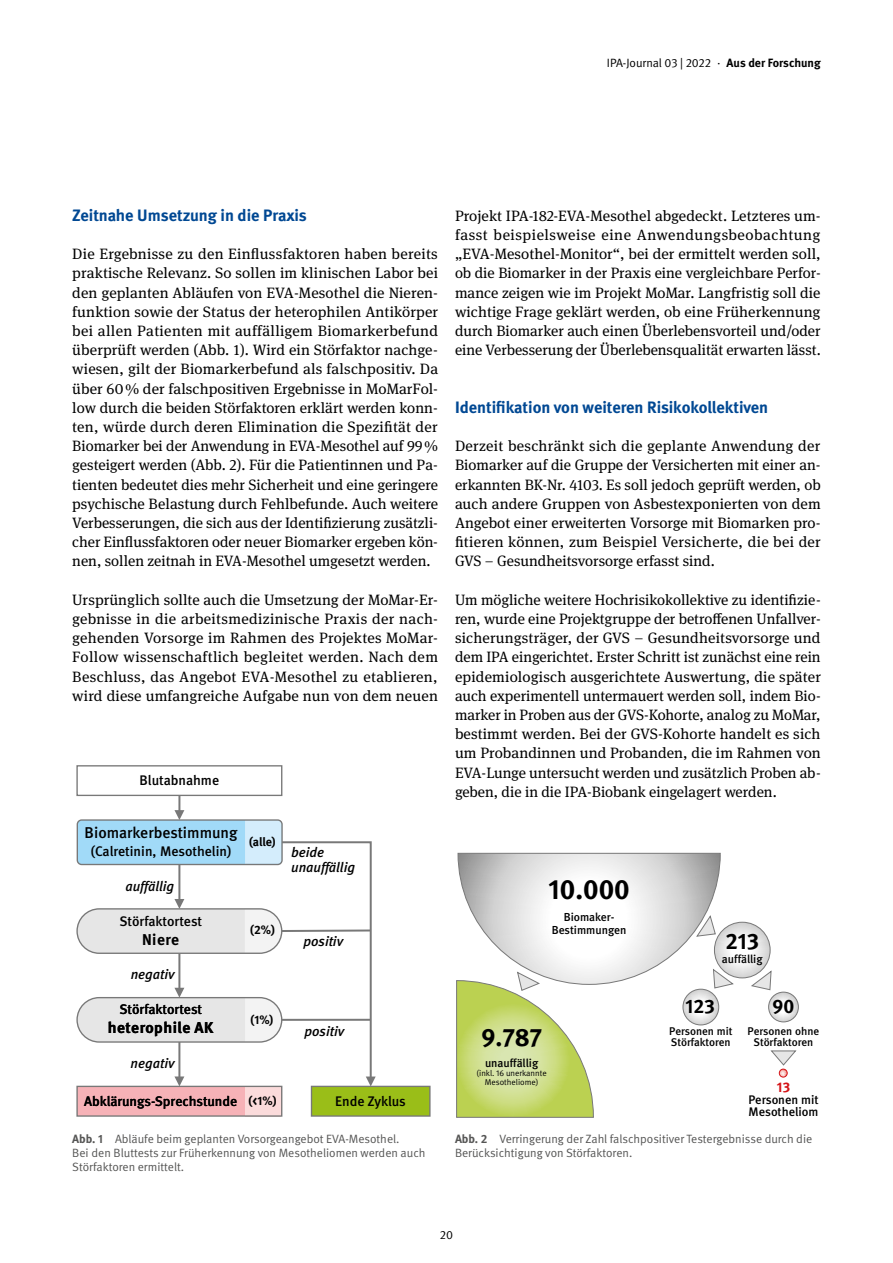
<style>
.page{position:relative;width:893px;height:1263px;background:#fff}
.page>*{position:absolute;margin:0;border:0;box-sizing:border-box;transform-origin:0 0}
.t1{font:700 28.05px "DGUV Meta";color:#000}
.t2{font:700 25.2px "DGUV Meta";color:#000}
.t3{font:700 22.5px "DGUV Meta";color:#000}
.t4{font:700 19.65px "DGUV Meta";color:#000}
.H2_IPA{font:700 16.5px "DGUV Meta";color:#004893}
.t5{font:500 15.6px "DGUV Meta";color:#000}
.t6{font:700 15.6px "DGUV Meta";letter-spacing:.03em;color:#000}
.P_Copy_IPA_Blocksatz{font:15px/19.2px "DGUV Meta Serif";color:#000;text-align:justify}
.t7{font:700 14.1px "DGUV Meta";color:#d41317}
.t8{font:500 13.95px "DGUV Meta";color:#000}
.t9{font:italic 500 13.95px/15px "DGUV Meta";letter-spacing:-.005em;color:#000}
.t10{font:500 12.45px/12px "DGUV Meta";color:#000}
.t11{font:700 12.15px "DGUV Meta";color:#000}
.t12{font:12px/14.4px "DGUV Meta";color:#565655}
.t13{font:12px "DGUV Meta";color:#000}
.t14{font:500 11.55px/14px "DGUV Meta";letter-spacing:-.005em;color:#000;text-align:center}
.t15{font:500 11.25px/10.8px "DGUV Meta";letter-spacing:-.005em;color:#000}
.t16{font:8.4px/8.1px "DGUV Meta";color:#000;text-align:center}
.s1{font-weight:700}
.s2{font-weight:700;font-size:12.15px}
</style>
<div class="page">
<div style="left:76px;top:765px;width:206px;height:31px;border:1px solid #787878"></div>
<div style="left:311px;top:1086px;width:119px;height:30px;background:#9abe18"></div>
<div style="left:311px;top:1086px;width:120px;height:31px;border:1px solid #787878"></div>
<svg style="left:174px;top:795px;width:10px;height:24px"></svg>
<hr style="left:178px;top:864px;width:2px;height:36px;background:#787878">
<svg style="left:174px;top:899px;width:10px;height:9px"></svg>
<hr style="left:178px;top:953px;width:2px;height:36px;background:#787878">
<svg style="left:174px;top:988px;width:10px;height:9px"></svg>
<hr style="left:178px;top:1042px;width:2px;height:35px;background:#787878">
<svg style="left:174px;top:1076px;width:10px;height:10px"></svg>
<div style="left:77px;top:820px;width:205px;height:44px;background:#a1daf8;border-radius:4px"></div>
<div style="left:77px;top:819px;width:206px;height:46px;border:1px solid #787878;border-radius:4px"></div>
<div style="left:77px;top:909px;width:205px;height:44px;background:#e6e6e6;border-radius:22px"></div>
<div style="left:76px;top:908px;width:206px;height:46px;border:1px solid #787878;border-radius:22px"></div>
<div style="left:77px;top:997px;width:205px;height:45px;background:#e6e6e6;border-radius:22px"></div>
<svg style="left:245px;top:820px;width:131px;height:266px"></svg>
<div style="left:76px;top:997px;width:206px;height:46px;border:1px solid #787878;border-radius:22px"></div>
<div style="left:77px;top:1086px;width:205px;height:30px;background:#f6b2b7"></div>
<div style="left:245px;top:1087px;width:36px;height:29px;background:#fbdbdb"></div>
<div style="left:76px;top:1086px;width:206px;height:31px;border:1px solid #787878"></div>
<svg style="left:714px;top:922px;width:56px;height:56px"></svg>
<div style="left:714px;top:922px;width:56px;height:56px;border:1px solid #787878;border-radius:50%"></div>
<svg style="left:769px;top:992px;width:29px;height:30px"></svg>
<div style="left:768px;top:992px;width:31px;height:30px;border:1px solid #787878;border-radius:50%"></div>
<svg style="left:779px;top:1069px;width:8px;height:8px"></svg>
<div style="left:779px;top:1069px;width:8px;height:8px;border:1px solid #d41317;border-radius:50%"></div>
<svg style="left:456px;top:853px;width:278px;height:264px"></svg>
<svg style="left:750px;top:970px;width:22px;height:20px"></svg>
<svg style="left:770px;top:1050px;width:26px;height:16px"></svg>
<p class="t13" style="left:607px;top:56px;width:215px">IPA-Journal 03 | 2022 · <span class="s1">Aus der Forschung</span></p>
<h2 class="H2_IPA" style="left:72px;top:205px;width:236px">Zeitnahe Umsetzung in die Praxis</h2>
<p class="P_Copy_IPA_Blocksatz" style="left:72px;top:245px;width:367px">Die Ergebnisse zu den Einflussfaktoren haben bereits praktische Relevanz. So sollen im klinischen Labor bei den geplanten Abläufen von EVA-Mesothel die Nieren&shy;funktion sowie der Status der heterophilen Antikörper bei allen Patienten mit auffälligem Biomarkerbefund überprüft werden (Abb. 1). Wird ein Störfaktor nachge&shy;wiesen, gilt der Biomarkerbefund als falschpositiv. Da über 60% der falschpositiven Ergebnisse in MoMarFol&shy;low durch die beiden Störfaktoren erklärt werden konn&shy;ten, würde durch deren Elimination die Spezifität der Biomarker bei der Anwendung in EVA-Mesothel auf 99% gesteigert werden (Abb. 2). Für die Patientinnen und Pa&shy;tienten bedeutet dies mehr Sicherheit und eine geringere psychische Belastung durch Fehlbefunde. Auch weitere Verbesserungen, die sich aus der Identifizierung zusätzli&shy;cher Einflussfaktoren oder neuer Biomarker ergeben kön&shy;nen, sollen zeitnah in EVA-Mesothel umgesetzt werden.</p>
<p class="P_Copy_IPA_Blocksatz" style="left:72px;top:590px;width:367px">Ursprünglich sollte auch die Umsetzung der MoMar-Er&shy;gebnisse in die arbeitsmedizinische Praxis der nach&shy;gehenden Vorsorge im Rahmen des Projektes MoMar-Follow wissenschaftlich begleitet werden. Nach dem Beschluss, das Angebot EVA-Mesothel zu etablieren, wird diese umfangreiche Aufgabe nun von dem neuen</p>
<p class="t8" style="left:140px;top:772px;width:81px">Blutabnahme</p>
<p class="t5" style="left:85px;top:824px;width:154px">Biomarkerbestimmung</p>
<p class="t8" style="left:91px;top:843px;width:142px">(Calretinin, Mesothelin)</p>
<p class="t9" style="left:125px;top:878px;width:50px">auffällig</p>
<p class="t8" style="left:119px;top:913px;width:84px">Störfaktortest</p>
<p class="t6" style="left:142px;top:930px;width:39px">Niere</p>
<p class="t9" style="left:131px;top:967px;width:45px">negativ</p>
<p class="t8" style="left:119px;top:1001px;width:84px">Störfaktortest</p>
<p class="t6" style="left:108px;top:1019px;width:107px">heterophile AK</p>
<p class="t9" style="left:131px;top:1056px;width:45px">negativ</p>
<p class="t11" style="left:249px;top:834px;width:28px">(alle)</p>
<p class="t11" style="left:250px;top:923px;width:26px">(2%)</p>
<p class="t11" style="left:251px;top:1012px;width:24px">(1%)</p>
<p class="t9" style="left:291px;top:845px;width:65px">beide unauffällig</p>
<p class="t9" style="left:303px;top:933px;width:41px">positiv</p>
<p class="t9" style="left:304px;top:1024px;width:41px">positiv</p>
<p class="t8" style="left:84px;top:1092px;width:194px">Abklärungs-Sprechstunde <span class="s2">(&lt;1%)</span></p>
<p class="t12" style="left:72px;top:1131px;width:355px"><span class="s1">Abb. 1</span> Abläufe beim geplanten Vorsorgeangebot EVA-Mesothel.<br>Bei den Bluttests zur Früherkennung von Mesotheliomen werden auch<br>Störfaktoren ermittelt.</p>
<p class="t8" style="left:335px;top:1092px;width:72px">Ende Zyklus</p>
<p class="P_Copy_IPA_Blocksatz" style="left:455px;top:206px;width:367px">Projekt IPA-182-EVA-Mesothel abgedeckt. Letzteres um&shy;fasst beispielsweise eine Anwendungsbeobachtung „EVA-Mesothel-Monitor“, bei der ermittelt werden soll, ob die Biomarker in der Praxis eine vergleichbare Perfor&shy;mance zeigen wie im Projekt MoMar. Langfristig soll die wichtige Frage geklärt werden, ob eine Früherkennung durch Biomarker auch einen Überlebensvorteil und/oder eine Verbesserung der Überlebensqualität erwarten lässt.</p>
<h2 class="H2_IPA" style="left:455px;top:397px;width:315px">Identifikation von weiteren Risikokollektiven</h2>
<p class="P_Copy_IPA_Blocksatz" style="left:455px;top:437px;width:367px">Derzeit beschränkt sich die geplante Anwendung der Biomarker auf die Gruppe der Versicherten mit einer an&shy;erkannten BK-Nr. 4103. Es soll jedoch geprüft werden, ob auch andere Gruppen von Asbestexponierten von dem Angebot einer erweiterten Vorsorge mit Biomarken pro&shy;fitieren können, zum Beispiel Versicherte, die bei der GVS – Gesundheitsvorsorge erfasst sind.</p>
<p class="P_Copy_IPA_Blocksatz" style="left:455px;top:590px;width:367px">Um mögliche weitere Hochrisikokollektive zu identifizie&shy;ren, wurde eine Projektgruppe der betroffenen Unfallver&shy;sicherungsträger, der GVS – Gesundheitsvorsorge und dem IPA eingerichtet. Erster Schritt ist zunächst eine rein epidemiologisch ausgerichtete Auswertung, die später auch experimentell untermauert werden soll, indem Bio&shy;marker in Proben aus der GVS-Kohorte, analog zu MoMar, bestimmt werden. Bei der GVS-Kohorte handelt es sich um Probandinnen und Probanden, die im Rahmen von EVA-Lunge untersucht werden und zusätzlich Proben ab&shy;geben, die in die IPA-Biobank eingelagert werden.</p>
<p class="t1" style="left:548px;top:872px;width:83px">10.000</p>
<p class="t14" style="left:552px;top:910px;width:76px">Biomaker-<br>Bestimmungen</p>
<p class="t3" style="left:726px;top:928px;width:35px">213</p>
<p class="t14" style="left:722px;top:952px;width:42px">auffällig</p>
<p class="t4" style="left:686px;top:995px;width:31px">123</p>
<p class="t4" style="left:773px;top:995px;width:23px">90</p>
<p class="t15" style="left:748px;top:1026px;width:73px;text-align:center">Personen ohne<br>Störfaktoren</p>
<p class="t15" style="left:669px;top:1026px;width:65px">Personen mit<br>Störfaktoren</p>
<p class="t2" style="left:481px;top:1022px;width:62px">9.787</p>
<p class="t14" style="left:485px;top:1056px;width:55px">unauffällig</p>
<p class="t16" style="left:477px;top:1070px;width:72px">(inkl. 16 unerkannte<br>Mesotheliome)</p>
<p class="t7" style="left:777px;top:1079px;width:15px">13</p>
<p class="t10" style="left:748px;top:1094px;width:72px">Personen mit<br>Mesotheliom</p>
<p class="t12" style="left:455px;top:1131px;width:359px"><span class="s1">Abb. 2</span> Verringerung der Zahl falschpositiver Testergebnisse durch die<br>Berücksichtigung von Störfaktoren.</p>
<p class="t13" style="left:440px;top:1227px;width:15px">20</p>
</div>
